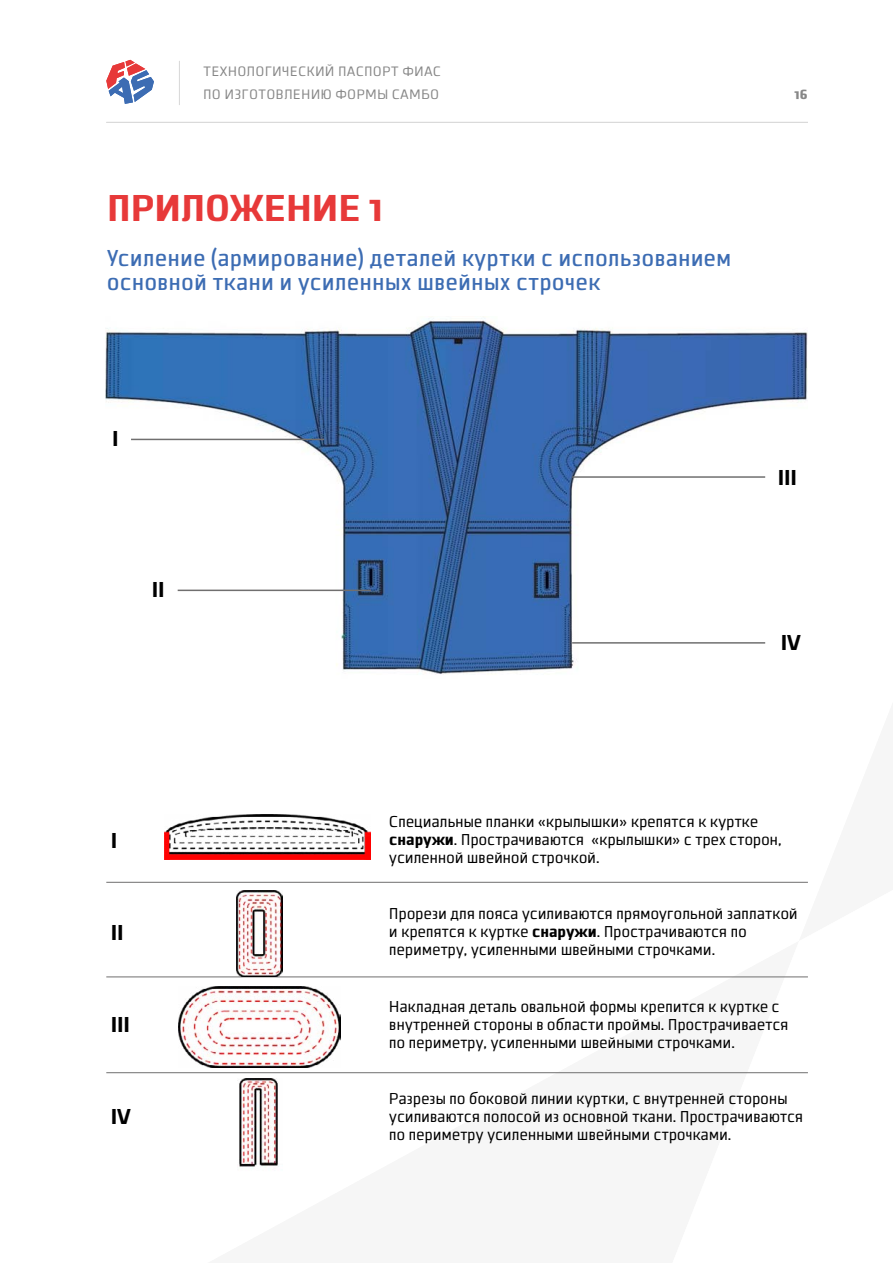
<style>
.page{position:relative;width:893px;height:1263px;background:#fff}
.page>*{position:absolute;margin:0;border:0;box-sizing:border-box;transform-origin:0 0}
.t1{font:800 39px "Clio";letter-spacing:.005em;color:#e73939}
.t2{font:500 24px/24px "Clio";letter-spacing:.01em;color:#3c6cb3}
.t3{font:800 22.5px "Clio";color:#000}
.t4{font:16.5px/18px "Clio";color:#000}
.t5{font:14.25px/22.5px "Clio";letter-spacing:.035em;color:#878787}
.t6{font:900 14.25px "Clio";color:#878787}
.s1{font-weight:800}
</style>
<div class="page">
<svg style="left:169px;top:941px;width:495px;height:133px"></svg>
<svg style="left:664px;top:881px;width:144px;height:193px"></svg>
<img style="left:106px;top:318px;width:701px;height:356px">
<hr style="left:106px;top:1072px;width:702px;height:1px;background:#706f6f">
<hr style="left:106px;top:976px;width:702px;height:1px;background:#706f6f">
<hr style="left:106px;top:882px;width:702px;height:1px;background:#706f6f">
<hr style="left:131px;top:439px;width:193px;height:1px;background:#706f6f">
<hr style="left:178px;top:590px;width:193px;height:1px;background:#706f6f">
<hr style="left:572px;top:642px;width:193px;height:2px;background:#706f6f">
<hr style="left:572px;top:476px;width:193px;height:2px;background:#706f6f">
<img style="left:164px;top:815px;width:207px;height:45px">
<img style="left:237px;top:890px;width:45px;height:86px">
<img style="left:179px;top:986px;width:161px;height:81px">
<img style="left:239px;top:1078px;width:40px;height:91px">
<svg style="left:106px;top:60px;width:48px;height:44px"></svg>
<hr style="left:106px;top:122px;width:702px;height:1px;background:#dadada">
<hr style="left:179px;top:61px;width:1px;height:44px;background:#dadada">
<p class="t5" style="left:203px;top:60px;width:239px">ТЕХНОЛОГИЧЕСКИЙ ПАСПОРТ ФИАС<br>ПО ИЗГОТОВЛЕНИЮ ФОРМЫ САМБО</p>
<h1 class="t1" style="left:107px;top:183px;width:277px">ПРИЛОЖЕНИЕ 1</h1>
<h2 class="t2" style="left:107px;top:246px;width:626px">Усиление (армирование) деталей куртки с использованием основной ткани и усиленных швейных строчек</h2>
<p class="t6" style="left:794px;top:85px;width:15px">16</p>
<h3 class="t3" style="left:112px;top:424px;width:8px">I</h3>
<h3 class="t3" style="left:152px;top:576px;width:14px">II</h3>
<h3 class="t3" style="left:778px;top:463px;width:21px">III</h3>
<h3 class="t3" style="left:781px;top:629px;width:22px">IV</h3>
<h3 class="t3" style="left:111px;top:826px;width:8px">I</h3>
<h3 class="t3" style="left:111px;top:918px;width:14px">II</h3>
<h3 class="t3" style="left:111px;top:1010px;width:21px">III</h3>
<h3 class="t3" style="left:111px;top:1103px;width:22px">IV</h3>
<p class="t4" style="left:389px;top:812px;width:394px">Специальные планки «крылышки» крепятся к куртке <span class="s1">снаружи</span>. Прострачиваются «крылышки» с трех сторон, усиленной швейной строчкой.</p>
<p class="t4" style="left:389px;top:905px;width:410px">Прорези для пояса усиливаются прямоугольной заплаткой и крепятся к куртке <span class="s1">снаружи</span>. Прострачиваются по периметру, усиленными швейными строчками.</p>
<p class="t4" style="left:389px;top:997px;width:401px">Накладная деталь овальной формы крепится к куртке с внутренней стороны в области проймы. Прострачивается по периметру, усиленными швейными строчками.</p>
<p class="t4" style="left:389px;top:1089px;width:415px">Разрезы по боковой линии куртки, с внутренней стороны усиливаются полосой из основной ткани. Прострачиваются по периметру усиленными швейными строчками.</p>
</div>
